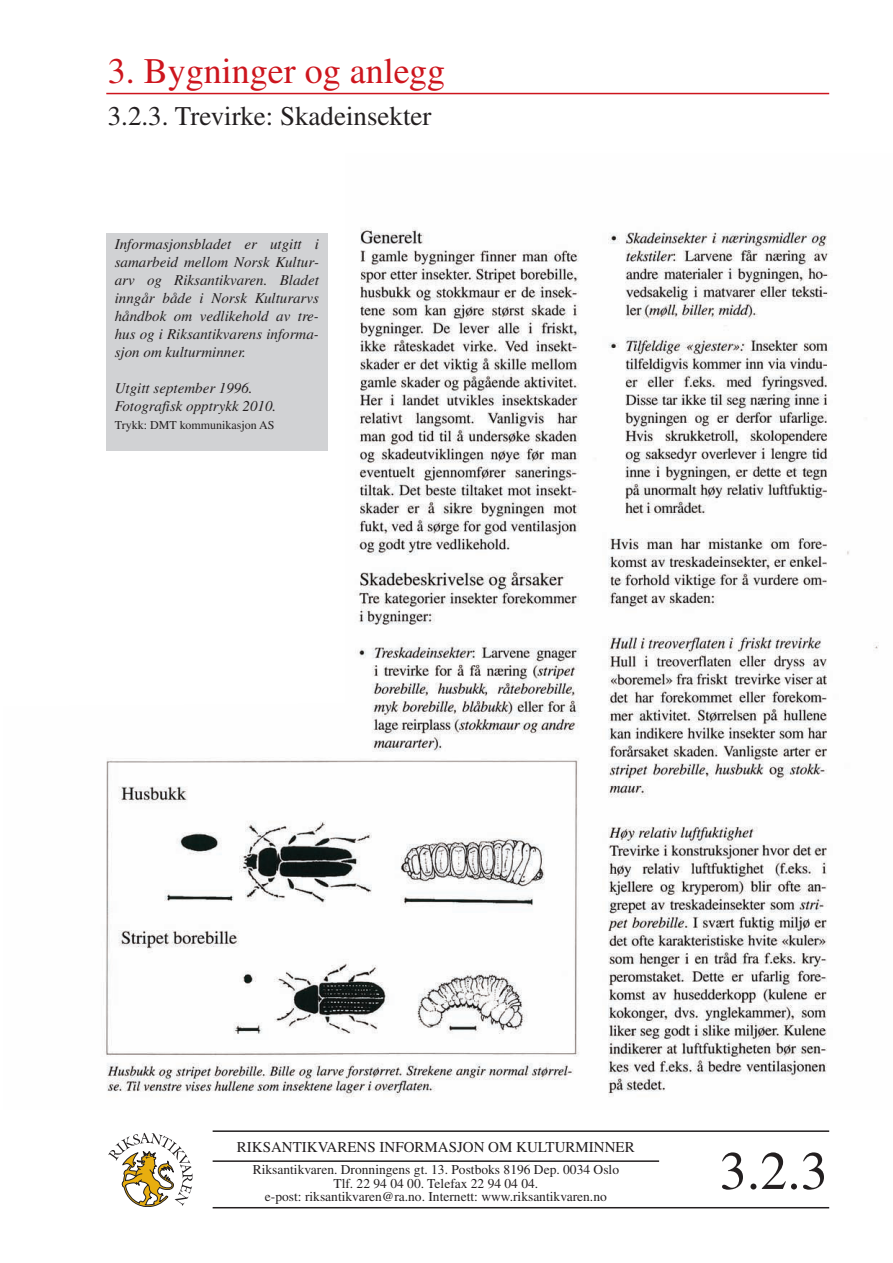
<style>
.page{position:relative;width:893px;height:1263px;background:#fff}
.page>*{position:absolute;margin:0;border:0;box-sizing:border-box;transform-origin:0 0}
.t1{font:54px "Times";color:#231f20}
.t2{font:36px "Times";color:#cd151d}
.t3{font:27px "Times";color:#231f20}
.t4{font:italic 15px/18px "Times";color:#231f20;text-align:justify}
.t5{font:15px "Times";color:#231f20}
.t6{font:13.5px/13.5px "Times";color:#231f20;text-align:center}
.t7{font:12px "Times";color:#231f20}
</style>
<div class="page">
<img style="left:106px;top:227px;width:773px;height:870px">
<hr style="left:106px;top:93px;width:723px;height:1px;background:#cd151d">
<hr style="left:213px;top:1130px;width:616px;height:2px;background:#231f20">
<hr style="left:213px;top:1207px;width:616px;height:1px;background:#231f20">
<hr style="left:213px;top:1160px;width:446px;height:2px;background:#231f20">
<svg style="left:108px;top:1133px;width:85px;height:74px"></svg>
<div style="left:106px;top:233px;width:221px;height:218px;background:#d1d2d4"></div>
<h2 class="t2" style="left:108px;top:59px;width:339px">3. Bygninger og anlegg</h2>
<h3 class="t3" style="left:108px;top:107px;width:325px">3.2.3. Trevirke: Skadeinsekter</h3>
<p class="t4" style="left:115px;top:237px;width:206px">Informasjonsbladet er utgitt i samarbeid mellom Norsk Kultur&shy;arv og Riksantikvaren. Bladet inngår både i Norsk Kulturarvs håndbok om vedlikehold av tre&shy;hus og i Riksantikvarens informa&shy;sjon om kulturminner.</p>
<p class="t4" style="left:115px;top:381px;width:163px">Utgitt september 1996.<br>Fotografisk opptrykk 2010.</p>
<p class="t7" style="left:115px;top:421px;width:161px">Trykk: DMT kommunikasjon AS</p>
<p class="t5" style="left:237px;top:1141px;width:399px">RIKSANTIKVARENS INFORMASJON OM KULTURMINNER</p>
<p class="t6" style="left:253px;top:1164px;width:368px">Riksantikvaren. Dronningens gt. 13. Postboks 8196 Dep. 0034 Oslo<br>Tlf. 22 94 04 00. Telefax 22 94 04 04.<br>e-post: riksantikvaren@ra.no. Internett: www.riksantikvaren.no</p>
<h1 class="t1" style="left:720px;top:1152px;width:110px">3.2.3</h1>
</div>
